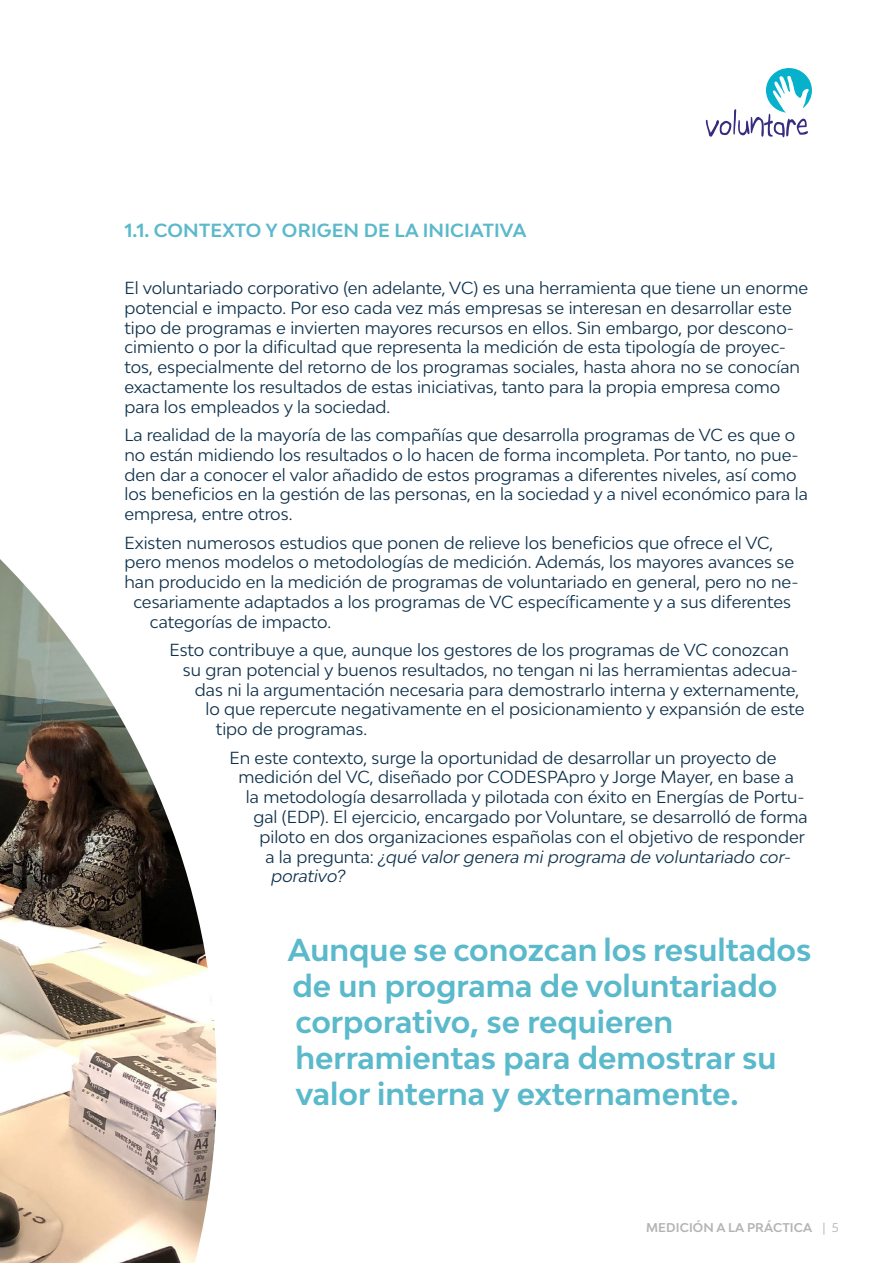
<style>
.page{position:relative;width:893px;height:1263px;background:#fff}
.page>*{position:absolute;margin:0;border:0;box-sizing:border-box;transform-origin:0 0}
.t1{font:700 30px/36px "Bw Modelica";color:#5ab9cb}
.t2{font:700 18px "Bw Modelica";letter-spacing:.01em;color:#5ab9cb}
.t3{font:16.5px/19.8px "Bw Modelica";color:#0e314b}
.t4{font:italic 16.5px "Bw Modelica";color:#0e314b}
.t5{font:700 12px "Bw Modelica";letter-spacing:.01em;color:#b5b4b4}
.s1{font-style:normal}
.s2{font-weight:400}
</style>
<div class="page">
<svg style="left:706px;top:68px;width:106px;height:69px"></svg>
<img style="left:0;top:559px;width:217px;height:704px">
<p class="t2" style="left:124px;top:219px;width:403px">1.1. CONTEXTO Y ORIGEN DE LA INICIATIVA</p>
<p class="t3" style="left:124px;top:277px;width:685px">El voluntariado corporativo (en adelante, VC) es una herramienta que tiene un enorme potencial e impacto. Por eso cada vez más empresas se interesan en desarrollar este tipo de programas e invierten mayores recursos en ellos. Sin embargo, por descono&shy;cimiento o por la dificultad que representa la medición de esta tipología de proyec&shy;tos, especialmente del retorno de los programas sociales, hasta ahora no se conocían exactamente los resultados de estas iniciativas, tanto para la propia empresa como para los empleados y la sociedad.</p>
<p class="t3" style="left:124px;top:425px;width:685px">La realidad de la mayoría de las compañías que desarrolla programas de VC es que o no están midiendo los resultados o lo hacen de forma incompleta. Por tanto, no pue&shy;den dar a conocer el valor añadido de estos programas a diferentes niveles, así como los beneficios en la gestión de las personas, en la sociedad y a nivel económico para la empresa, entre otros.</p>
<p class="t3" style="left:124px;top:532px;width:650px">Existen numerosos estudios que ponen de relieve los beneficios que ofrece el VC,</p>
<p class="t3" style="left:124px;top:552px;width:671px">pero menos modelos o metodologías de medición. Además, los mayores avances se</p>
<p class="t3" style="left:124px;top:572px;width:676px">han producido en la medición de programas de voluntariado en general, pero no ne-</p>
<p class="t3" style="left:133px;top:591px;width:659px">cesariamente adaptados a los programas de VC específicamente y a sus diferentes</p>
<p class="t3" style="left:150px;top:611px;width:183px">categorías de impacto.</p>
<p class="t3" style="left:169px;top:640px;width:621px">Esto contribuye a que, aunque los gestores de los programas de VC conozcan</p>
<p class="t3" style="left:183px;top:659px;width:617px">su gran potencial y buenos resultados, no tengan ni las herramientas adecua-</p>
<p class="t3" style="left:195px;top:679px;width:606px">das ni la argumentación necesaria para demostrarlo interna y externamente,</p>
<p class="t3" style="left:205px;top:699px;width:601px">lo que repercute negativamente en el posicionamiento y expansión de este</p>
<p class="t3" style="left:216px;top:719px;width:153px">tipo de programas.</p>
<p class="t3" style="left:229px;top:747px;width:549px">En este contexto, surge la oportunidad de desarrollar un proyecto de</p>
<p class="t3" style="left:238px;top:767px;width:557px">medición del VC, diseñado por CODESPApro y Jorge Mayer, en base a</p>
<p class="t3" style="left:246px;top:787px;width:560px">la metodología desarrollada y pilotada con éxito en Energías de Portu-</p>
<p class="t3" style="left:253px;top:806px;width:556px">gal (EDP). El ejercicio, encargado por Voluntare, se desarrolló de forma</p>
<p class="t3" style="left:259px;top:826px;width:547px">piloto en dos organizaciones españolas con el objetivo de responder</p>
<p class="t4" style="left:265px;top:846px;width:527px"><span class="s1">a la pregunta:</span> ¿qué valor genera mi programa de voluntariado cor-</p>
<p class="t4" style="left:271px;top:865px;width:76px">porativo?</p>
<h1 class="t1" style="left:288px;top:931px;width:525px">Aunque se conozcan los resultados de un programa de voluntariado corporativo, se requieren herramientas para demostrar su valor interna y externamente.</h1>
<p class="t5" style="left:646px;top:1220px;width:194px">MEDICIÓN A LA PRÁCTICA <span class="s2">| 5</span></p>
</div>
